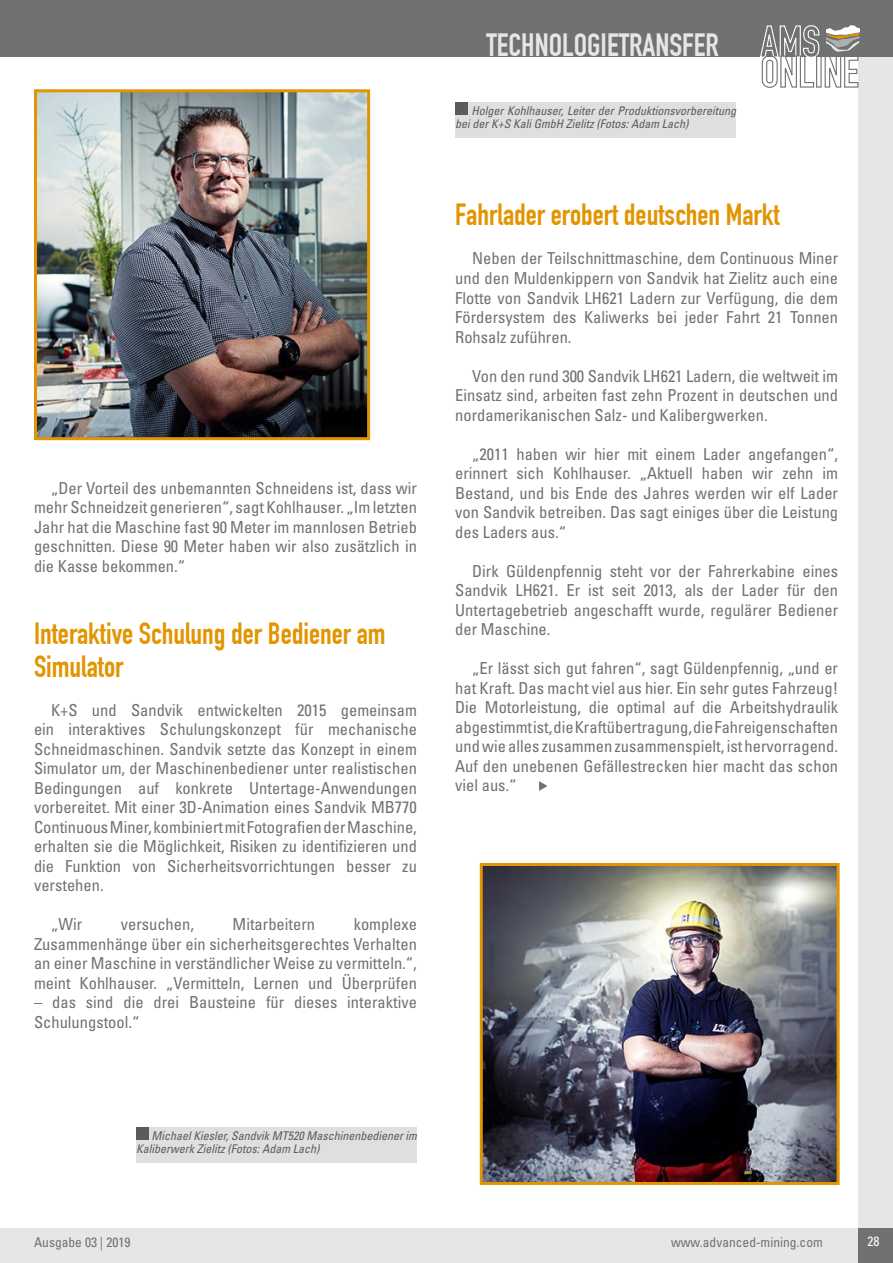
<style>
.page{position:relative;width:893px;height:1263px;background:#fff}
.page>*{position:absolute;margin:0;border:0;box-sizing:border-box;transform-origin:0 0}
.t1{font:31.5px "DIN1451 Com Engschrift";color:#e5e6e6}
.t2{font:30px/33px "DIN1451 Com Engschrift";color:#e29500}
.t3{font:condensed 16.5px/19.5px "Univers LT Std";color:#707172;text-align:justify}
.t4{font:condensed 13.5px "Univers LT Std";color:#707172}
.t5{font:condensed 13.5px "Univers LT Std";color:#fff}
.t6{font:italic condensed 12px/13.5px "Univers LT Std";color:#3e3d40}
</style>
<div class="page">
<div style="left:859px;top:44px;width:34px;height:1215px;background:#e5e6e6"></div>
<div style="left:0;top:1229px;width:891px;height:34px;background:#e5e6e6"></div>
<div style="left:859px;top:1229px;width:34px;height:34px;background:#707172"></div>
<div style="left:0;top:0;width:893px;height:56px;background:#707172"></div>
<svg style="left:759px;top:25px;width:100px;height:64px"></svg>
<img style="left:484px;top:867px;width:352px;height:314px">
<div style="left:480px;top:863px;width:360px;height:322px;border:3px solid #e29500"></div>
<img style="left:38px;top:93px;width:328px;height:343px">
<div style="left:34px;top:89px;width:336px;height:351px;border:3px solid #e29500"></div>
<div style="left:455px;top:102px;width:281px;height:35px;background:#d9dadb"></div>
<div style="left:455px;top:102px;width:13px;height:13px;background:#5b5a5d"></div>
<div style="left:136px;top:1127px;width:281px;height:35px;background:#d9dadb"></div>
<div style="left:136px;top:1127px;width:13px;height:13px;background:#5b5a5d"></div>
<svg style="left:539px;top:781px;width:8px;height:10px"></svg>
<h1 class="t1" style="left:486px;top:27px;width:234px">TECHNOLOGIETRANSFER</h1>
<p class="t3" style="left:34px;top:478px;width:384px;text-indent:17px">„Der Vorteil des unbemannten Schneidens ist, dass wir mehr Schneidzeit generieren“, sagt Kohlhauser. „Im letzten Jahr hat die Maschine fast 90 Meter im mannlosen Betrieb geschnitten. Diese 90 Meter haben wir also zusätzlich in die Kasse bekommen.“</p>
<h2 class="t2" style="left:34px;top:617px;width:353px">Interaktive Schulung der Bediener am<br>Simulator</h2>
<p class="t3" style="left:34px;top:700px;width:384px;text-indent:17px">K+S und Sandvik entwickelten 2015 gemeinsam ein interaktives Schulungskonzept für mechanische Schneidmaschinen. Sandvik setzte das Konzept in einem Simulator um, der Maschinenbediener unter realistischen Bedingungen auf konkrete Untertage-Anwendungen vorbereitet. Mit einer 3D-Animation eines Sandvik MB770<br>Continuous Miner, kombiniert mit Fotografien der Maschine, erhalten sie die Möglichkeit, Risiken zu identifizieren und die Funktion von Sicherheitsvorrichtungen besser zu verstehen.</p>
<p class="t3" style="left:51px;top:914px;width:33px">„Wir</p>
<p class="t3" style="left:121px;top:914px;width:75px">versuchen,</p>
<p class="t3" style="left:233px;top:914px;width:84px">Mitarbeitern</p>
<p class="t3" style="left:34px;top:914px;width:384px;text-indent:320px">komplexe Zusammenhänge über ein sicherheitsgerechtes Verhalten an einer Maschine in verständlicher Weise zu vermitteln.“, meint Kohlhauser. „Vermitteln, Lernen und Überprüfen</p>
<p class="t3" style="left:34px;top:992px;width:384px">– das sind die drei Bausteine für dieses interaktive<br>Schulungstool.“</p>
<p class="t6" style="left:455px;top:104px;width:282px;text-indent:16px">Holger Kohlhauser, Leiter der Produktionsvorbereitung bei der K+S Kali GmbH Zielitz (Fotos: Adam Lach)</p>
<h2 class="t2" style="left:455px;top:199px;width:326px">Fahrlader erobert deutschen Markt</h2>
<p class="t3" style="left:455px;top:249px;width:384px;text-indent:17px">Neben der Teilschnittmaschine, dem Continuous Miner und den Muldenkippern von Sandvik hat Zielitz auch eine Flotte von Sandvik LH621 Ladern zur Verfügung, die dem Fördersystem des Kaliwerks bei jeder Fahrt 21 Tonnen Rohsalz zuführen.</p>
<p class="t3" style="left:455px;top:366px;width:384px;text-indent:17px">Von den rund 300 Sandvik LH621 Ladern, die weltweit im Einsatz sind, arbeiten fast zehn Prozent in deutschen und nordamerikanischen Salz- und Kalibergwerken.</p>
<p class="t3" style="left:455px;top:444px;width:384px;text-indent:17px">„2011 haben wir hier mit einem Lader angefangen“, erinnert sich Kohlhauser. „Aktuell haben wir zehn im Bestand, und bis Ende des Jahres werden wir elf Lader von Sandvik betreiben. Das sagt einiges über die Leistung des Laders aus.“</p>
<p class="t3" style="left:455px;top:561px;width:384px;text-indent:17px">Dirk Güldenpfennig steht vor der Fahrerkabine eines Sandvik LH621. Er ist seit 2013, als der Lader für den Untertagebetrieb angeschafft wurde, regulärer Bediener der Maschine.</p>
<p class="t3" style="left:455px;top:658px;width:384px;text-indent:17px">„Er lässt sich gut fahren“, sagt Güldenpfennig, „und er hat Kraft. Das macht viel aus hier. Ein sehr gutes Fahrzeug!<br>Die Motorleistung, die optimal auf die Arbeitshydraulik abgestimmt ist, die Kraftübertragung, die Fahreigenschaften und wie alles zusammen zusammenspielt, ist hervorragend.<br>Auf den unebenen Gefällestrecken hier macht das schon viel aus.“</p>
<p class="t6" style="left:136px;top:1128px;width:282px;text-indent:15px">Michael Kiesler, Sandvik MT520 Maschinenbediener im<br>Kaliberwerk Zielitz (Fotos: Adam Lach)</p>
<p class="t4" style="left:34px;top:1234px;width:98px">Ausgabe 03 | 2019</p>
<p class="t5" style="left:867px;top:1233px;width:13px">28</p>
<p class="t4" style="left:671px;top:1234px;width:153px">www.advanced-mining.com</p>
</div>
